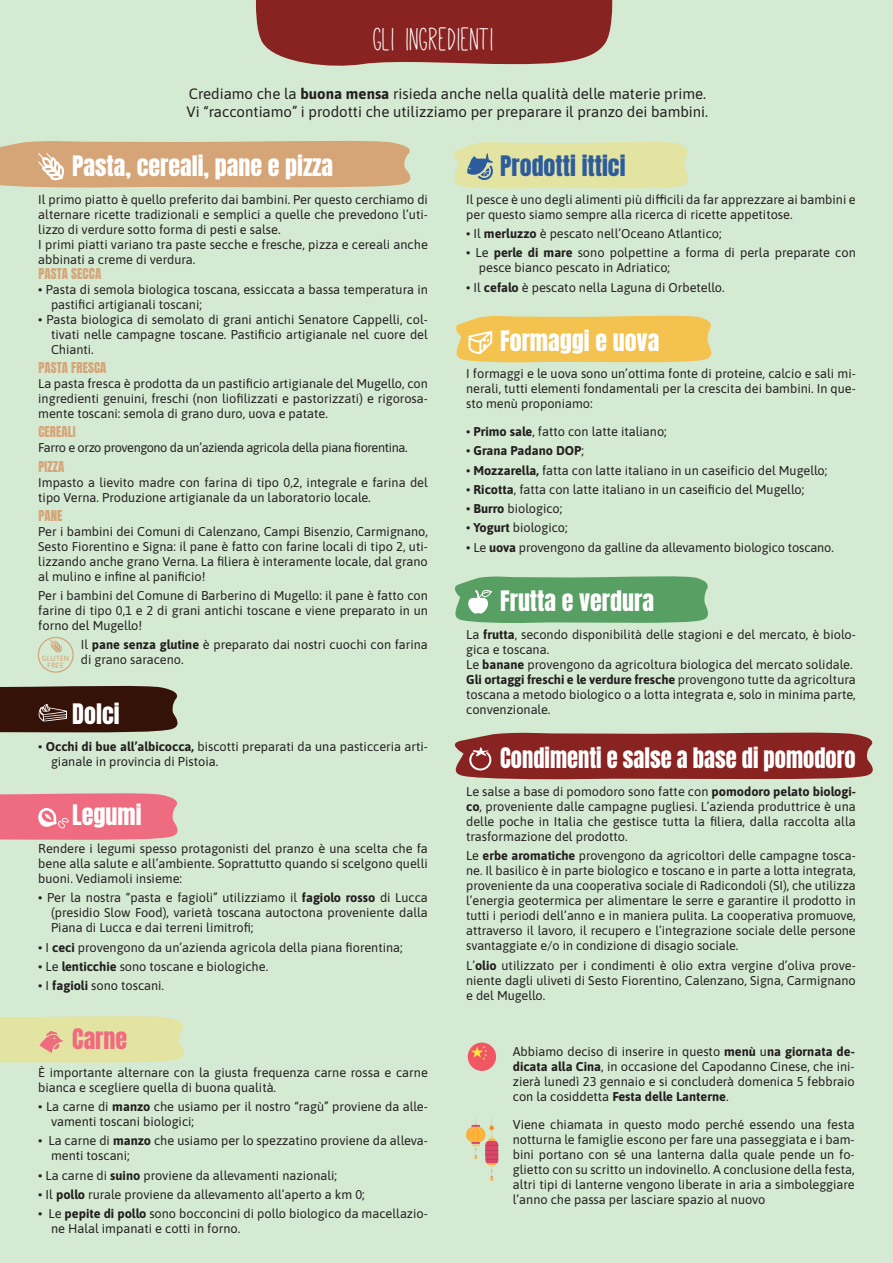
<style>
.page{position:relative;width:893px;height:1263px;background:#d5ead2}
.page>*{position:absolute;margin:0;border:0;box-sizing:border-box;transform-origin:0 0}
.t1{font:36px "Mathlete Skinny";color:#fff}
.t2{font:24px "Anton";color:#fff}
.t3{font:24px "Anton";color:#fff;scale:.94 1}
.t4{font:24px "Anton";color:#2c5c9d}
.t5{font:24px "Anton";color:#ef6b7f}
.t6{font:15px/18px "Asap";color:#231f20}
.t7{font:12.75px/15px "Asap";color:#231f20}
.t8{font:12.75px "Asap";letter-spacing:-.03em;color:#231f20}
.t9{font:12.75px "Anton";letter-spacing:.01em;color:#d5a578}
.t10{font:700 12.75px "Asap";color:#231f20}
.t11{font:7.5px/7.5px "Asap";color:#d5a578;text-align:center}
.s1{font-weight:700}
.s2{font-weight:400}
</style>
<div class="page">
<svg style="left:256px;top:0;width:357px;height:66px;background:#8e3330"></svg>
<svg style="left:0;top:140px;width:411px;height:48px;background:#d5aa80"></svg>
<svg style="left:0;top:793px;width:178px;height:47px;background:#ee7486"></svg>
<svg style="left:0;top:1016px;width:184px;height:47px;background:#e2dfa3"></svg>
<svg style="left:454px;top:142px;width:234px;height:47px;background:#dcdea4"></svg>
<svg style="left:456px;top:315px;width:256px;height:48px;background:#f1c65c"></svg>
<svg style="left:455px;top:576px;width:253px;height:47px;background:#62a56c"></svg>
<svg style="left:0;top:685px;width:178px;height:48px;background:#42251a"></svg>
<svg style="left:454px;top:732px;width:419px;height:48px;background:#8f3531"></svg>
<svg style="left:50px;top:639px;width:12px;height:13px"></svg>
<div style="left:38px;top:637px;width:36px;height:36px;border:1px solid #d5a578;border-radius:50%"></div>
<div style="left:468px;top:1042px;width:28px;height:29px;background:#f05663;border-radius:50%"></div>
<svg style="left:471px;top:1046px;width:16px;height:14px"></svg>
<svg style="left:466px;top:1118px;width:32px;height:63px"></svg>
<h1 class="t1" style="left:373px;top:22px;width:122px">GLI INGREDIENTI</h1>
<p class="t6" style="left:187px;top:84px;width:523px">Crediamo che la <span class="s1">buona mensa</span> risieda anche nella qualità delle materie prime.<br>Vi “raccontiamo” i prodotti che utilizziamo per preparare il pranzo dei bambini.</p>
<h2 class="t2" style="left:72px;top:154px;width:262px">Pasta, cereali, pane e pizza</h2>
<p class="t7" style="left:38px;top:191px;width:391px">Il primo piatto è quello preferito dai bambini. Per questo cerchiamo di alternare ricette tradizionali e semplici a quelle che prevedono l’uti&shy;lizzo di verdure sotto forma di pesti e salse.<br>I primi piatti variano tra paste secche e fresche, pizza e cereali anche abbinati a creme di verdura.</p>
<p class="t9" style="left:38px;top:267px;width:64px">PASTA SECCA</p>
<p class="t7" style="left:51px;top:281px;width:378px;text-indent:-13px">• Pasta di semola biologica toscana, essiccata a bassa temperatura in pastifici artigianali toscani;</p>
<p class="t7" style="left:51px;top:311px;width:378px;text-align:justify;text-indent:-13px">• Pasta biologica di semolato di grani antichi Senatore Cappelli, col&shy;tivati nelle campagne toscane. Pastificio artigianale nel cuore del Chianti.</p>
<p class="t9" style="left:38px;top:361px;width:70px">PASTA FRESCA</p>
<p class="t7" style="left:38px;top:375px;width:391px;text-align:justify">La pasta fresca è prodotta da un pastificio artigianale del Mugello, con ingredienti genuini, freschi (non liofilizzati e pastorizzati) e rigorosa&shy;mente toscani: semola di grano duro, uova e patate.</p>
<p class="t9" style="left:38px;top:425px;width:39px">CEREALI</p>
<p class="t8" style="left:38px;top:439px;width:371px">Farro e orzo provengono da un’azienda agricola della piana fiorentina.</p>
<p class="t9" style="left:38px;top:460px;width:28px">PIZZA</p>
<p class="t7" style="left:38px;top:474px;width:391px">Impasto a lievito madre con farina di tipo 0,2, integrale e farina del tipo Verna. Produzione artigianale da un laboratorio locale.</p>
<p class="t9" style="left:38px;top:509px;width:26px">PANE</p>
<p class="t7" style="left:38px;top:523px;width:391px;text-align:justify">Per i bambini dei Comuni di Calenzano, Campi Bisenzio, Carmignano, Sesto Fiorentino e Signa: il pane è fatto con farine locali di tipo 2, uti&shy;lizzando anche grano Verna. La filiera è interamente locale, dal grano al mulino e infine al panificio!</p>
<p class="t7" style="left:38px;top:587px;width:391px;text-align:justify">Per i bambini del Comune di Barberino di Mugello: il pane è fatto con farine di tipo 0,1 e 2 di grani antichi toscane e viene preparato in un forno del Mugello!</p>
<p class="t7" style="left:81px;top:637px;width:349px">Il <span class="s1">pane senza glutine</span> è preparato dai nostri cuochi con farina di grano saraceno.</p>
<h2 class="t2" style="left:72px;top:701px;width:49px">Dolci</h2>
<p class="t7" style="left:51px;top:739px;width:378px;text-indent:-13px">• <span class="s1">Occhi di bue all’albicocca,</span> biscotti preparati da una pasticceria arti&shy;gianale in provincia di Pistoia.</p>
<h2 class="t2" style="left:72px;top:803px;width:71px">Legumi</h2>
<p class="t7" style="left:38px;top:840px;width:391px;text-align:justify">Rendere i legumi spesso protagonisti del pranzo è una scelta che fa bene alla salute e all’ambiente. Soprattutto quando si scelgono quelli buoni. Vediamoli insieme:</p>
<p class="t7" style="left:51px;top:890px;width:378px;text-align:justify;text-indent:-13px">• Per la nostra “pasta e fagioli” utilizziamo il <span class="s1">fagiolo rosso</span> di Lucca (presidio Slow Food), varietà toscana autoctona proveniente dalla Piana di Lucca e dai terreni limitrofi;</p>
<p class="t7" style="left:38px;top:939px;width:366px">• I <span class="s1">ceci</span> provengono da un’azienda agricola della piana fiorentina;</p>
<p class="t7" style="left:38px;top:958px;width:231px">• Le <span class="s1">lenticchie</span> sono toscane e biologiche.</p>
<p class="t7" style="left:38px;top:977px;width:127px">• I <span class="s1">fagioli</span> sono toscani.</p>
<h2 class="t5" style="left:72px;top:1027px;width:56px">Carne</h2>
<p class="t7" style="left:38px;top:1064px;width:391px">È importante alternare con la giusta frequenza carne rossa e carne bianca e scegliere quella di buona qualità.</p>
<p class="t7" style="left:51px;top:1098px;width:378px;text-indent:-13px">• La carne di <span class="s1">manzo</span> che usiamo per il nostro “ragù” proviene da alle&shy;vamenti toscani biologici;</p>
<p class="t7" style="left:51px;top:1133px;width:378px;text-indent:-13px">• La carne di <span class="s1">manzo</span> che usiamo per lo spezzatino proviene da alleva&shy;menti toscani;</p>
<p class="t7" style="left:38px;top:1167px;width:300px">• La carne di <span class="s1">suino</span> proviene da allevamenti nazionali;</p>
<p class="t7" style="left:38px;top:1186px;width:328px">• Il <span class="s1">pollo</span> rurale proviene da allevamento all’aperto a km 0;</p>
<p class="t7" style="left:51px;top:1205px;width:378px;text-indent:-13px">• Le <span class="s1">pepite di pollo</span> sono bocconcini di pollo biologico da macellazio&shy;ne Halal impanati e cotti in forno.</p>
<h2 class="t4" style="left:500px;top:154px;width:127px">Prodotti ittici</h2>
<p class="t7" style="left:466px;top:191px;width:391px">Il pesce è uno degli alimenti più difficili da far apprezzare ai bambini e per questo siamo sempre alla ricerca di ricette appetitose.</p>
<p class="t7" style="left:466px;top:226px;width:257px">• Il <span class="s1">merluzzo</span> è pescato nell’Oceano Atlantico;</p>
<p class="t7" style="left:479px;top:245px;width:378px;text-indent:-13px">• Le <span class="s1">perle di mare</span> sono polpettine a forma di perla preparate con pesce bianco pescato in Adriatico;</p>
<p class="t7" style="left:466px;top:279px;width:260px">• Il <span class="s1">cefalo</span> è pescato nella Laguna di Orbetello.</p>
<h2 class="t2" style="left:500px;top:328px;width:161px">Formaggi e uova</h2>
<p class="t7" style="left:466px;top:366px;width:391px;text-align:justify">I formaggi e le uova sono un’ottima fonte di proteine, calcio e sali mi&shy;nerali, tutti elementi fondamentali per la crescita dei bambini. In que&shy;sto menù proponiamo:</p>
<p class="t7" style="left:466px;top:424px;width:202px">• <span class="s1">Primo sale</span>, fatto con latte italiano;</p>
<p class="t10" style="left:466px;top:442px;width:119px"><span class="s2">•</span> Grana Padano DOP<span class="s2">;</span></p>
<p class="t7" style="left:466px;top:462px;width:363px">• <span class="s1">Mozzarella,</span> fatta con latte italiano in un caseificio del Mugello;</p>
<p class="t7" style="left:466px;top:481px;width:340px">• <span class="s1">Ricotta</span>, fatta con latte italiano in un caseificio del Mugello;</p>
<p class="t7" style="left:466px;top:501px;width:98px">• <span class="s1">Burro</span> biologico;</p>
<p class="t7" style="left:466px;top:520px;width:103px">• <span class="s1">Yogurt</span> biologico;</p>
<p class="t7" style="left:466px;top:539px;width:369px">• Le <span class="s1">uova</span> provengono da galline da allevamento biologico toscano.</p>
<h2 class="t2" style="left:500px;top:588px;width:155px">Frutta e verdura</h2>
<p class="t7" style="left:466px;top:626px;width:391px">La <span class="s1">frutta</span>, secondo disponibilità delle stagioni e del mercato, è biolo&shy;gica e toscana.<br>Le <span class="s1">banane</span> provengono da agricoltura biologica del mercato solidale.<br><span class="s1">Gli ortaggi freschi e le verdure fresche</span> provengono tutte da agricoltura toscana a metodo biologico o a lotta integrata e, solo in minima parte, convenzionale.</p>
<h2 class="t3" style="left:500px;top:746px;width:380px">Condimenti e salse a base di pomodoro</h2>
<p class="t7" style="left:466px;top:783px;width:391px;text-align:justify">Le salse a base di pomodoro sono fatte con <span class="s1">pomodoro pelato biologi&shy;co</span>, proveniente dalle campagne pugliesi. L’azienda produttrice è una delle poche in Italia che gestisce tutta la filiera, dalla raccolta alla trasformazione del prodotto.</p>
<p class="t7" style="left:466px;top:848px;width:391px;text-align:justify">Le <span class="s1">erbe aromatiche</span> provengono da agricoltori delle campagne tosca&shy;ne. Il basilico è in parte biologico e toscano e in parte a lotta integrata, proveniente da una cooperativa sociale di Radicondoli (SI), che utilizza l’energia geotermica per alimentare le serre e garantire il prodotto in tutti i periodi dell’anno e in maniera pulita. La cooperativa promuove, attraverso il lavoro, il recupero e l’integrazione sociale delle persone svantaggiate e/o in condizione di disagio sociale.</p>
<p class="t7" style="left:466px;top:957px;width:391px;text-align:justify">L’<span class="s1">olio</span> utilizzato per i condimenti è olio extra vergine d’oliva prove&shy;niente dagli uliveti di Sesto Fiorentino, Calenzano, Signa, Carmignano e del Mugello.</p>
<p class="t11" style="left:42px;top:654px;width:29px">GLUTEN<br>FREE</p>
<p class="t7" style="left:513px;top:1043px;width:343px;text-align:justify">Abbiamo deciso di inserire in questo <span class="s1">menù</span> u<span class="s1">na giornata de&shy;dicata alla Cina</span>, in occasione del Capodanno Cinese, che ini&shy;zierà lunedì 23 gennaio e si concluderà domenica 5 febbraio con la cosiddetta <span class="s1">Festa delle Lanterne</span>.</p>
<p class="t7" style="left:513px;top:1116px;width:343px;text-align:justify">Viene chiamata in questo modo perché essendo una festa notturna le famiglie escono per fare una passeggiata e i bam&shy;bini portano con sé una lanterna dalla quale pende un fo&shy;glietto con su scritto un indovinello. A conclusione della festa, altri tipi di lanterne vengono liberate in aria a simboleggiare l’anno che passa per lasciare spazio al nuovo</p>
</div>
